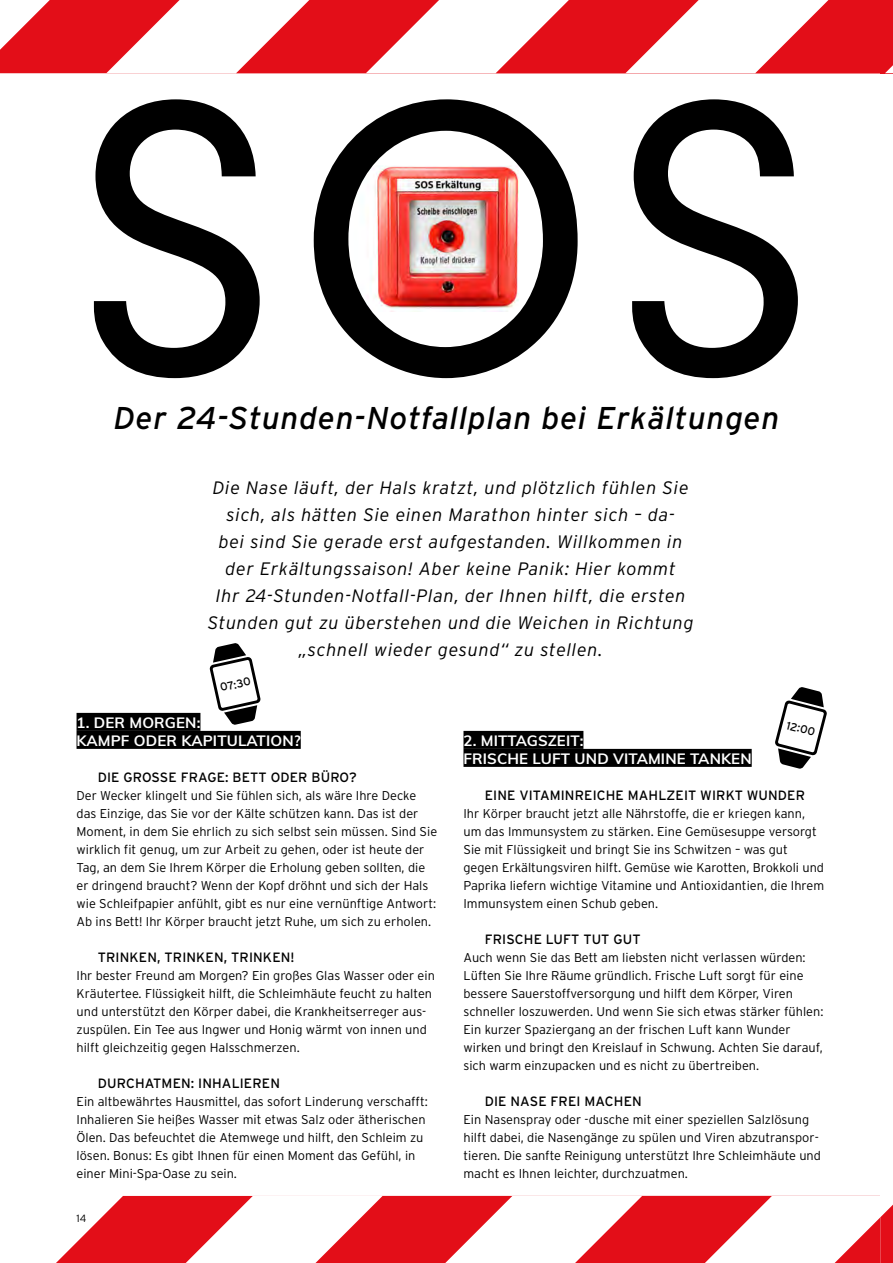
<style>
.page{position:relative;width:893px;height:1263px;background:#fff}
.page>*{position:absolute;margin:0;border:0;box-sizing:border-box;transform-origin:0 0}
.t1{font:403.5px "Neuzeit Gro";color:#000}
.t2{font:italic 31.5px "Interstate";letter-spacing:.025em;color:#000}
.t3{font:italic 300 18px/27px "Interstate";letter-spacing:.04em;color:#000;text-align:center}
.t4{font:700 15px/18px "Muli";letter-spacing:.01em;color:#fff}
.t5{font:13.5px "Interstate";letter-spacing:.01em;color:#000}
.t6{font:300 12.75px/18px "Interstate";color:#000}
.t7{font:11.25px "Interstate";color:#000}
.t8{font:300 10.5px "Interstate";color:#000}
</style>
<div class="page">
<svg style="left:56px;top:1196px;width:130px;height:67px;fill:#e30e18"></svg>
<svg style="left:186px;top:1196px;width:67px;height:67px"></svg>
<svg style="left:0;top:0;width:106px;height:73px;fill:#e30e18"></svg>
<svg style="left:106px;top:0;width:74px;height:73px"></svg>
<svg style="left:236px;top:0;width:130px;height:73px;fill:#e30e18"></svg>
<div style="left:463px;top:731px;width:120px;height:18px;background:#000"></div>
<div style="left:463px;top:749px;width:289px;height:18px;background:#000"></div>
<img style="left:373px;top:166px;width:146px;height:146px">
<div style="left:77px;top:713px;width:123px;height:18px;background:#000"></div>
<div style="left:77px;top:731px;width:224px;height:18px;background:#000"></div>
<svg style="left:775px;top:687px;width:52px;height:82px"></svg>
<svg style="left:209px;top:643px;width:52px;height:82px"></svg>
<svg style="left:315px;top:1196px;width:578px;height:67px"></svg>
<svg style="left:366px;top:0;width:527px;height:73px"></svg>
<p class="t1" style="left:79px;top:23px;width:737px">SOS</p>
<p class="t2" style="left:114px;top:400px;width:667px">Der 24-Stunden-Notfallplan bei Erkältungen</p>
<p class="t3" style="left:208px;top:474px;width:488px">Die Nase läuft, der Hals kratzt, und plötzlich fühlen Sie sich, als hätten Sie einen Marathon hinter sich – da-<br>bei sind Sie gerade erst aufgestanden. Willkommen in der Erkältungssaison! Aber keine Panik: Hier kommt<br>Ihr 24-Stunden-Notfall-Plan, der Ihnen hilft, die ersten Stunden gut zu überstehen und die Weichen in Richtung „schnell wieder gesund“ zu stellen.</p>
<p class="t7" style="left:219px;top:681px;width:32px;rotate:-12deg">07:30</p>
<p class="t4" style="left:77px;top:713px;width:226px">1. DER MORGEN:<br>KAMPF ODER KAPITULATION?</p>
<p class="t5" style="left:98px;top:769px;width:260px">DIE GROSSE FRAGE: BETT ODER BÜRO?</p>
<p class="t6" style="left:77px;top:786px;width:362px">Der Wecker klingelt und Sie fühlen sich, als wäre Ihre Decke das Einzige, das Sie vor der Kälte schützen kann. Das ist der Moment, in dem Sie ehrlich zu sich selbst sein müssen. Sind Sie wirklich fit genug, um zur Arbeit zu gehen, oder ist heute der Tag, an dem Sie Ihrem Körper die Erholung geben sollten, die er dringend braucht? Wenn der Kopf dröhnt und sich der Hals wie Schleifpapier anfühlt, gibt es nur eine vernünftige Antwort:<br>Ab ins Bett! Ihr Körper braucht jetzt Ruhe, um sich zu erholen.</p>
<p class="t5" style="left:98px;top:949px;width:198px">TRINKEN, TRINKEN, TRINKEN!</p>
<p class="t6" style="left:77px;top:966px;width:360px">Ihr bester Freund am Morgen? Ein großes Glas Wasser oder ein Kräutertee. Flüssigkeit hilft, die Schleimhäute feucht zu halten und unterstützt den Körper dabei, die Krankheitserreger aus&shy;zuspülen. Ein Tee aus Ingwer und Honig wärmt von innen und hilft gleichzeitig gegen Halsschmerzen.</p>
<p class="t5" style="left:98px;top:1075px;width:184px">DURCHATMEN: INHALIEREN</p>
<p class="t6" style="left:77px;top:1092px;width:353px">Ein altbewährtes Hausmittel, das sofort Linderung verschafft:<br>Inhalieren Sie heißes Wasser mit etwas Salz oder ätherischen Ölen. Das befeuchtet die Atemwege und hilft, den Schleim zu lösen. Bonus: Es gibt Ihnen für einen Moment das Gefühl, in einer Mini-Spa-Oase zu sein.</p>
<p class="t8" style="left:77px;top:1212px;width:11px">14</p>
<p class="t7" style="left:788px;top:719px;width:31px;rotate:15deg">12:00</p>
<p class="t4" style="left:463px;top:731px;width:290px">2. MITTAGSZEIT:<br>FRISCHE LUFT UND VITAMINE TANKEN</p>
<p class="t5" style="left:485px;top:787px;width:322px">EINE VITAMINREICHE MAHLZEIT WIRKT WUNDER</p>
<p class="t6" style="left:463px;top:804px;width:362px">Ihr Körper braucht jetzt alle Nährstoffe, die er kriegen kann, um das Immunsystem zu stärken. Eine Gemüsesuppe versorgt Sie mit Flüssigkeit und bringt Sie ins Schwitzen – was gut gegen Erkältungsviren hilft. Gemüse wie Karotten, Brokkoli und Paprika liefern wichtige Vitamine und Antioxidantien, die Ihrem Immunsystem einen Schub geben.</p>
<p class="t5" style="left:485px;top:931px;width:157px">FRISCHE LUFT TUT GUT</p>
<p class="t6" style="left:463px;top:948px;width:361px">Auch wenn Sie das Bett am liebsten nicht verlassen würden:<br>Lüften Sie Ihre Räume gründlich. Frische Luft sorgt für eine bessere Sauerstoffversorgung und hilft dem Körper, Viren schneller loszuwerden. Und wenn Sie sich etwas stärker fühlen:<br>Ein kurzer Spaziergang an der frischen Luft kann Wunder wirken und bringt den Kreislauf in Schwung. Achten Sie darauf, sich warm einzupacken und es nicht zu übertreiben.</p>
<p class="t5" style="left:485px;top:1093px;width:159px">DIE NASE FREI MACHEN</p>
<p class="t6" style="left:463px;top:1110px;width:359px">Ein Nasenspray oder -dusche mit einer speziellen Salzlösung hilft dabei, die Nasengänge zu spülen und Viren abzutranspor&shy;tieren. Die sanfte Reinigung unterstützt Ihre Schleimhäute und macht es Ihnen leichter, durchzuatmen.</p>
</div>
